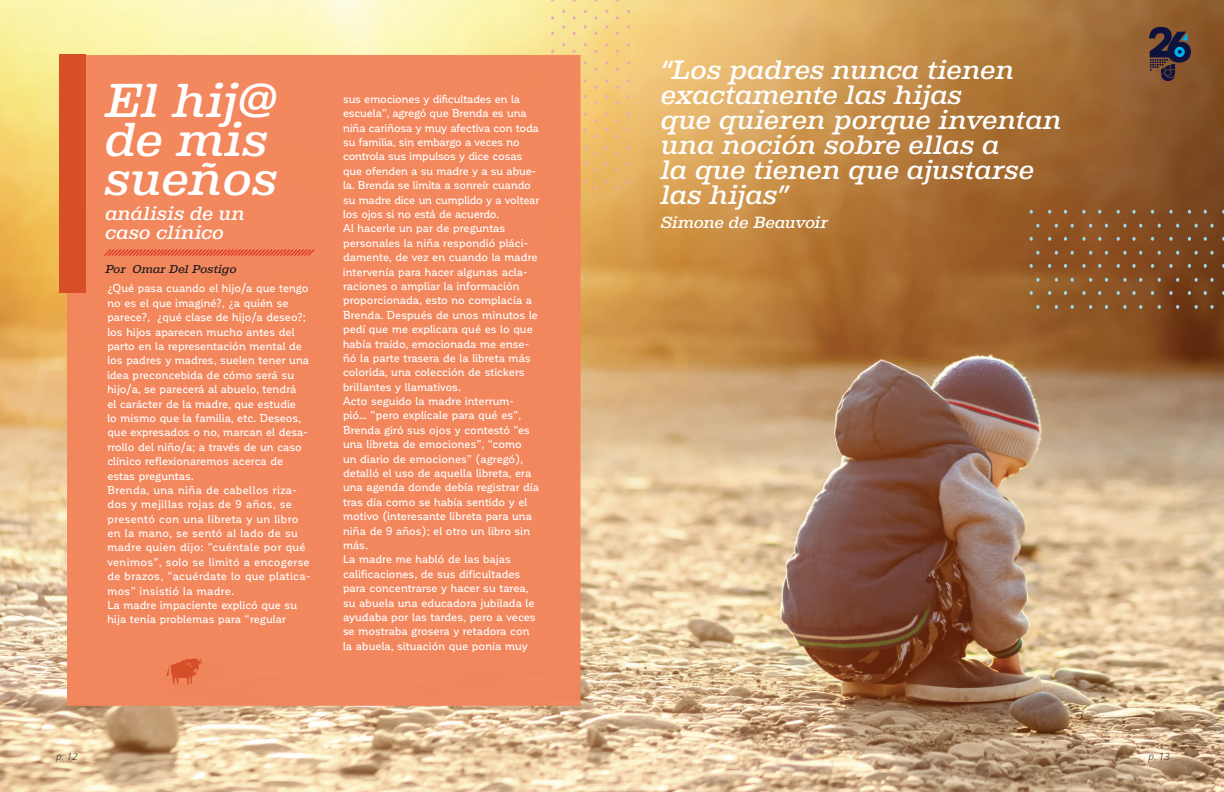
<style>
.page{position:relative;width:1224px;height:792px;background:#fff}
.page>*{position:absolute;margin:0;border:0;box-sizing:border-box;transform-origin:0 0}
.t1{font:italic 500 50px/39px "Albiona Soft";color:#fff}
.t2{font:italic 500 28px/25px "Albiona Soft";color:#fff}
.t3{font:italic 500 20px/19px "Albiona Soft";color:#fff}
.t4{font:italic 500 17px "Albiona Soft";letter-spacing:-.02em;color:#fff}
.t5{font:italic 500 12px "Albiona Soft";color:#231f20}
.t6{font:500 11.3px/14.4px "Corporative";letter-spacing:.005em;color:#fff}
.t7{font:italic 300 10px "Open Sans";color:#231f20}
</style>
<div class="page">
<img style="left:0;top:0;width:1224px;height:792px">
<svg style="left:616px;top:16px;width:3px;height:4px"></svg>
<svg style="left:605px;top:10px;width:4px;height:3px"></svg>
<svg style="left:605px;top:25px;width:4px;height:3px"></svg>
<svg style="left:605px;top:43px;width:4px;height:3px"></svg>
<svg style="left:594px;top:16px;width:3px;height:4px"></svg>
<svg style="left:573px;top:16px;width:3px;height:4px"></svg>
<svg style="left:551px;top:16px;width:3px;height:4px"></svg>
<svg style="left:605px;top:61px;width:4px;height:3px"></svg>
<svg style="left:605px;top:79px;width:4px;height:3px"></svg>
<svg style="left:605px;top:95px;width:4px;height:3px"></svg>
<svg style="left:605px;top:113px;width:4px;height:3px"></svg>
<svg style="left:605px;top:128px;width:4px;height:3px"></svg>
<svg style="left:605px;top:146px;width:4px;height:3px"></svg>
<svg style="left:605px;top:162px;width:4px;height:3px"></svg>
<svg style="left:605px;top:180px;width:4px;height:3px"></svg>
<div style="left:67px;top:55px;width:513px;height:651px;background:#f3865d"></div>
<svg style="left:166px;top:658px;width:36px;height:27px"></svg>
<div style="left:59px;top:54px;width:27px;height:238px;background:#d74f26"></div>
<svg style="left:1030px;top:210px;width:3px;height:4px"></svg>
<svg style="left:1048px;top:210px;width:3px;height:4px"></svg>
<svg style="left:1064px;top:210px;width:3px;height:4px"></svg>
<svg style="left:1082px;top:210px;width:4px;height:4px"></svg>
<svg style="left:1036px;top:224px;width:4px;height:4px"></svg>
<svg style="left:1055px;top:224px;width:3px;height:4px"></svg>
<svg style="left:1071px;top:224px;width:3px;height:4px"></svg>
<svg style="left:1089px;top:224px;width:3px;height:4px"></svg>
<svg style="left:1030px;top:237px;width:3px;height:4px"></svg>
<svg style="left:1048px;top:237px;width:3px;height:4px"></svg>
<svg style="left:1064px;top:237px;width:3px;height:4px"></svg>
<svg style="left:1082px;top:237px;width:4px;height:4px"></svg>
<svg style="left:1036px;top:251px;width:4px;height:4px"></svg>
<svg style="left:1055px;top:251px;width:3px;height:4px"></svg>
<svg style="left:1071px;top:251px;width:3px;height:4px"></svg>
<svg style="left:1089px;top:251px;width:3px;height:4px"></svg>
<svg style="left:1098px;top:210px;width:3px;height:4px"></svg>
<svg style="left:1117px;top:210px;width:3px;height:4px"></svg>
<svg style="left:1132px;top:210px;width:4px;height:4px"></svg>
<svg style="left:1151px;top:210px;width:3px;height:4px"></svg>
<svg style="left:1105px;top:224px;width:3px;height:4px"></svg>
<svg style="left:1123px;top:224px;width:4px;height:4px"></svg>
<svg style="left:1139px;top:224px;width:3px;height:4px"></svg>
<svg style="left:1158px;top:224px;width:3px;height:4px"></svg>
<svg style="left:1098px;top:237px;width:3px;height:4px"></svg>
<svg style="left:1117px;top:237px;width:3px;height:4px"></svg>
<svg style="left:1132px;top:237px;width:4px;height:4px"></svg>
<svg style="left:1151px;top:237px;width:3px;height:4px"></svg>
<svg style="left:1105px;top:251px;width:3px;height:4px"></svg>
<svg style="left:1123px;top:251px;width:4px;height:4px"></svg>
<svg style="left:1139px;top:251px;width:3px;height:4px"></svg>
<svg style="left:1158px;top:251px;width:3px;height:4px"></svg>
<svg style="left:1030px;top:264px;width:3px;height:4px"></svg>
<svg style="left:1048px;top:264px;width:3px;height:4px"></svg>
<svg style="left:1064px;top:264px;width:3px;height:4px"></svg>
<svg style="left:1082px;top:264px;width:4px;height:4px"></svg>
<svg style="left:1036px;top:278px;width:4px;height:4px"></svg>
<svg style="left:1055px;top:278px;width:3px;height:4px"></svg>
<svg style="left:1071px;top:278px;width:3px;height:4px"></svg>
<svg style="left:1089px;top:278px;width:3px;height:4px"></svg>
<svg style="left:1030px;top:291px;width:3px;height:4px"></svg>
<svg style="left:1048px;top:291px;width:3px;height:4px"></svg>
<svg style="left:1064px;top:291px;width:3px;height:4px"></svg>
<svg style="left:1082px;top:291px;width:4px;height:4px"></svg>
<svg style="left:1036px;top:305px;width:4px;height:4px"></svg>
<svg style="left:1055px;top:305px;width:3px;height:4px"></svg>
<svg style="left:1071px;top:305px;width:3px;height:4px"></svg>
<svg style="left:1089px;top:305px;width:3px;height:4px"></svg>
<svg style="left:1098px;top:264px;width:3px;height:4px"></svg>
<svg style="left:1117px;top:264px;width:3px;height:4px"></svg>
<svg style="left:1132px;top:264px;width:4px;height:4px"></svg>
<svg style="left:1151px;top:264px;width:3px;height:4px"></svg>
<svg style="left:1105px;top:278px;width:3px;height:4px"></svg>
<svg style="left:1123px;top:278px;width:4px;height:4px"></svg>
<svg style="left:1139px;top:278px;width:3px;height:4px"></svg>
<svg style="left:1158px;top:278px;width:3px;height:4px"></svg>
<svg style="left:1098px;top:291px;width:3px;height:4px"></svg>
<svg style="left:1117px;top:291px;width:3px;height:4px"></svg>
<svg style="left:1132px;top:291px;width:4px;height:4px"></svg>
<svg style="left:1151px;top:291px;width:3px;height:4px"></svg>
<svg style="left:1105px;top:305px;width:3px;height:4px"></svg>
<svg style="left:1123px;top:305px;width:4px;height:4px"></svg>
<svg style="left:1139px;top:305px;width:3px;height:4px"></svg>
<svg style="left:1158px;top:305px;width:3px;height:4px"></svg>
<svg style="left:1169px;top:210px;width:4px;height:4px"></svg>
<svg style="left:1188px;top:210px;width:3px;height:4px"></svg>
<svg style="left:1204px;top:210px;width:3px;height:4px"></svg>
<svg style="left:1176px;top:224px;width:3px;height:4px"></svg>
<svg style="left:1195px;top:224px;width:3px;height:4px"></svg>
<svg style="left:1210px;top:224px;width:4px;height:4px"></svg>
<svg style="left:1169px;top:237px;width:4px;height:4px"></svg>
<svg style="left:1188px;top:237px;width:3px;height:4px"></svg>
<svg style="left:1204px;top:237px;width:3px;height:4px"></svg>
<svg style="left:1176px;top:251px;width:3px;height:4px"></svg>
<svg style="left:1195px;top:251px;width:3px;height:4px"></svg>
<svg style="left:1210px;top:251px;width:4px;height:4px"></svg>
<svg style="left:1169px;top:264px;width:4px;height:4px"></svg>
<svg style="left:1188px;top:264px;width:3px;height:4px"></svg>
<svg style="left:1204px;top:264px;width:3px;height:4px"></svg>
<svg style="left:1176px;top:278px;width:3px;height:4px"></svg>
<svg style="left:1195px;top:278px;width:3px;height:4px"></svg>
<svg style="left:1210px;top:278px;width:4px;height:4px"></svg>
<svg style="left:1169px;top:291px;width:4px;height:4px"></svg>
<svg style="left:1188px;top:291px;width:3px;height:4px"></svg>
<svg style="left:1204px;top:291px;width:3px;height:4px"></svg>
<svg style="left:1176px;top:305px;width:3px;height:4px"></svg>
<svg style="left:1195px;top:305px;width:3px;height:4px"></svg>
<svg style="left:1210px;top:305px;width:4px;height:4px"></svg>
<svg style="left:104px;top:249px;width:211px;height:7px"></svg>
<svg style="left:1149px;top:27px;width:42px;height:54px;background:#4b3c3d"></svg>
<h1 class="t1" style="left:105px;top:81px;width:174px">El hij@ de mis sueños</h1>
<h3 class="t3" style="left:105px;top:204px;width:141px">análisis de un caso clínico</h3>
<p class="t5" style="left:105px;top:262px;width:133px">Por Omar Del Postigo</p>
<p class="t6" style="left:107px;top:281px;width:205px">¿Qué pasa cuando el hijo/a que tengo no es el que imaginé?, ¿a quién se parece?, ¿qué clase de hijo/a deseo?; los hijos aparecen mucho antes del parto en la representación mental de los padres y madres, suelen tener una idea preconcebida de cómo será su hijo/a, se parecerá al abuelo, tendrá<br>el carácter de la madre, que estudie<br>lo mismo que la familia, etc. Deseos, que expresados o no, marcan el desa&shy;rrollo del niño/a; a través de un caso clínico reflexionaremos acerca de estas preguntas.<br>Brenda, una niña de cabellos riza&shy;dos y mejillas rojas de 9 años, se presentó con una libreta y un libro en la mano, se sentó al lado de su madre quien dijo: “cuéntale por qué venimos”, solo se limitó a encogerse de brazos, “acuérdate lo que platica&shy;mos” insistió la madre.<br>La madre impaciente explicó que su hija tenía problemas para “regular</p>
<p class="t6" style="left:343px;top:92px;width:198px">sus emociones y dificultades en la escuela”, agregó que Brenda es una niña cariñosa y muy afectiva con toda su familia, sin embargo a veces no controla sus impulsos y dice cosas que ofenden a su madre y a su abue&shy;la. Brenda se limita a sonreír cuando su madre dice un cumplido y a voltear los ojos si no está de acuerdo.<br>Al hacerle un par de preguntas personales la niña respondió pláci&shy;damente, de vez en cuando la madre intervenía para hacer algunas acla&shy;raciones o ampliar la información proporcionada, esto no complacía a Brenda. Después de unos minutos le pedí que me explicara qué es lo que había traído, emocionada me ense&shy;ñó la parte trasera de la libreta más colorida, una colección de stickers brillantes y llamativos.<br>Acto seguido la madre interrum&shy;pió… “pero explícale para qué es”, Brenda giró sus ojos y contestó “es una libreta de emociones”, “como<br>un diario de emociones” (agregó), detalló el uso de aquella libreta, era una agenda donde debía registrar día tras día como se había sentido y el motivo (interesante libreta para una niña de 9 años); el otro un libro sin más.<br>La madre me habló de las bajas calificaciones, de sus dificultades para concentrarse y hacer su tarea, su abuela una educadora jubilada le ayudaba por las tardes, pero a veces se mostraba grosera y retadora con la abuela, situación que ponía muy</p>
<h2 class="t2" style="left:661px;top:57px;width:403px">“Los padres nunca tienen exactamente las hijas<br>que quieren porque inventan una noción sobre ellas a<br>la que tienen que ajustarse las hijas”</h2>
<h3 class="t4" style="left:661px;top:212px;width:169px">Simone de Beauvoir</h3>
<p class="t7" style="left:56px;top:750px;width:23px">p. 12</p>
<p class="t7" style="left:1148px;top:750px;width:23px">p. 13</p>
</div>
